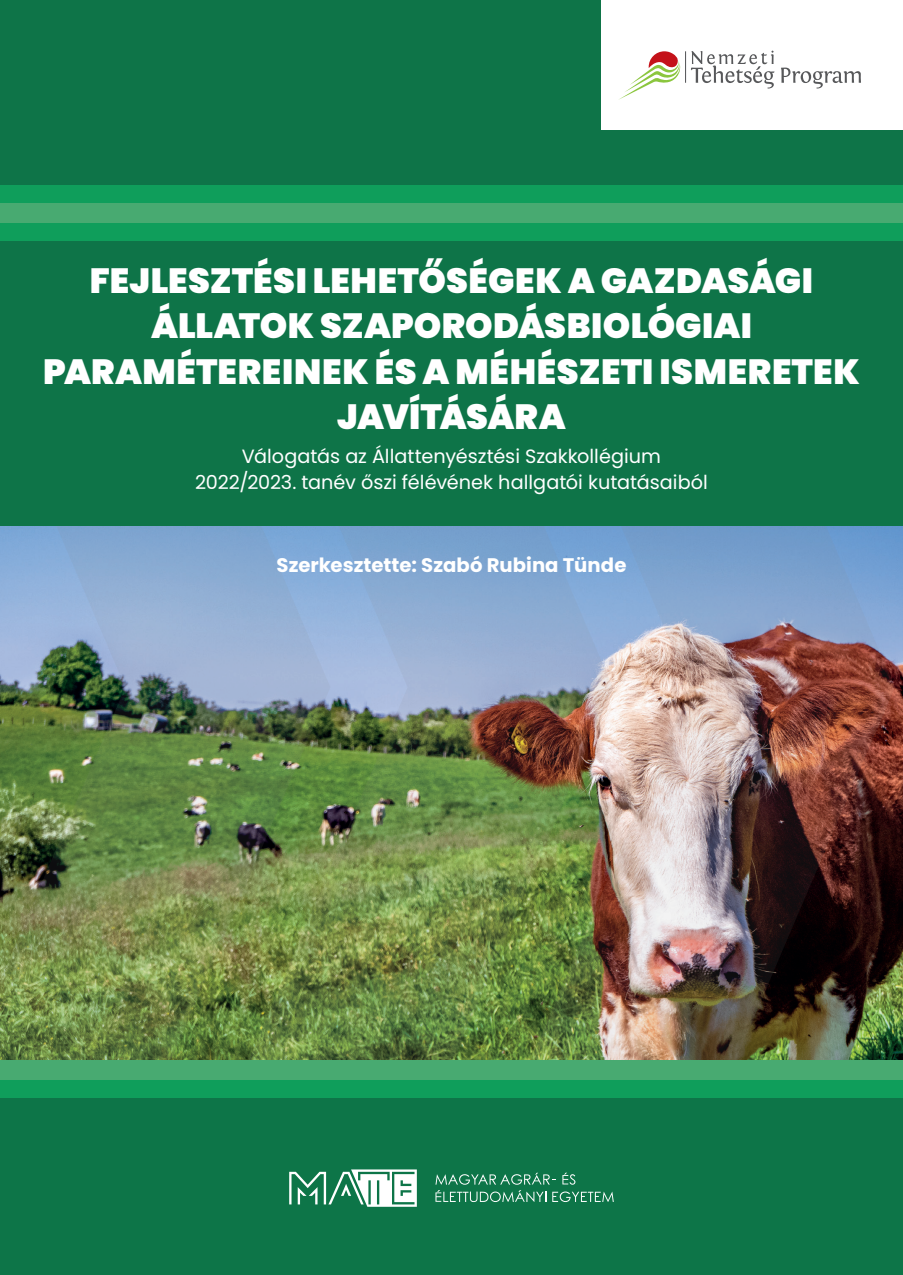
<style>
.page{position:relative;width:903px;height:1275px;background:#fff}
.page>*{position:absolute;margin:0;border:0;box-sizing:border-box;transform-origin:0 0}
.t1{font:900 35px/45.5px "Poppins";letter-spacing:.005em;color:#fff;text-align:center}
.t2{font:700 19.6px "Poppins";letter-spacing:.005em;color:#fff}
.t3{font:19.25px/26.2px "Poppins";color:#fff;text-align:center}
</style>
<div class="page">
<img style="left:330px;top:526px;width:115px;height:534px">
<img style="left:445px;top:526px;width:450px;height:534px">
<img style="left:0;top:526px;width:330px;height:534px">
<div style="left:0;top:0;width:903px;height:526px;background:#0e7448"></div>
<div style="left:0;top:1060px;width:903px;height:215px;background:#0d7548"></div>
<svg style="left:289px;top:1169px;width:128px;height:38px"></svg>
<svg style="left:435px;top:1173px;width:179px;height:29px"></svg>
<div style="left:601px;top:0;width:302px;height:130px;background:#fff"></div>
<svg style="left:619px;top:51px;width:242px;height:49px"></svg>
<div style="left:0;top:185px;width:903px;height:19px;background:#0f9e5b"></div>
<div style="left:0;top:221px;width:903px;height:19px;background:#0f9e5b"></div>
<div style="left:0;top:203px;width:903px;height:19px;background:#48aa71"></div>
<div style="left:0;top:1078px;width:903px;height:19px;background:#0f9e5b"></div>
<div style="left:0;top:1060px;width:903px;height:19px;background:#48aa71"></div>
<p class="t1" style="left:43px;top:258px;width:818px">FEJLESZTÉSI LEHETŐSÉGEK A GAZDASÁGI<br>ÁLLATOK SZAPORODÁSBIOLÓGIAI<br>PARAMÉTEREINEK ÉS A MÉHÉSZETI ISMERETEK<br>JAVÍTÁSÁRA</p>
<p class="t3" style="left:195px;top:443px;width:514px">Válogatás az Állattenyésztési Szakkollégium<br>2022/2023. tanév őszi félévének hallgatói kutatásaiból</p>
<p class="t2" style="left:276px;top:553px;width:351px">Szerkesztette: Szabó Rubina Tünde</p>
</div>
